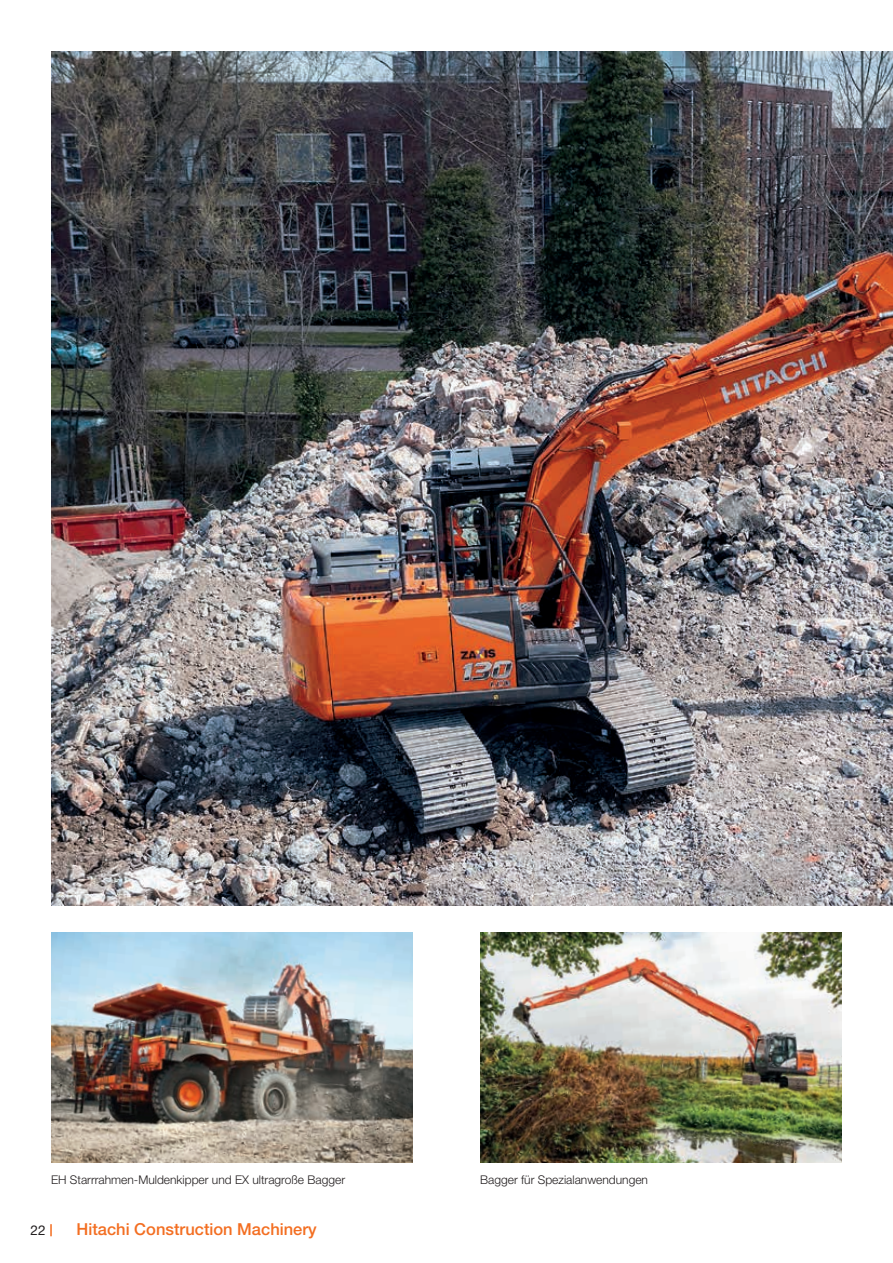
<style>
.page{position:relative;width:893px;height:1263px;background:#fff}
.page>*{position:absolute;margin:0;border:0;box-sizing:border-box;transform-origin:0 0}
.t1{font:500 16.5px "Helvetica Neue LT Pro";color:#f36e21}
.t2{font:13.5px "Helvetica Neue LT Pro";color:#231f20}
.t3{font:300 12px "Helvetica Neue LT Pro";color:#231f20}
</style>
<div class="page">
<svg style="left:50px;top:1224px;width:2px;height:12px"></svg>
<img style="left:52px;top:51px;width:841px;height:855px">
<img style="left:51px;top:933px;width:361px;height:229px">
<img style="left:480px;top:933px;width:362px;height:229px">
<p class="t3" style="left:51px;top:1172px;width:296px">EH Starrrahmen-Muldenkipper und EX ultragroße Bagger</p>
<p class="t3" style="left:480px;top:1172px;width:169px">Bagger für Spezialanwendungen</p>
<p class="t2" style="left:31px;top:1222px;width:17px">22</p>
<h1 class="t1" style="left:77px;top:1220px;width:242px">Hitachi Construction Machinery</h1>
</div>
